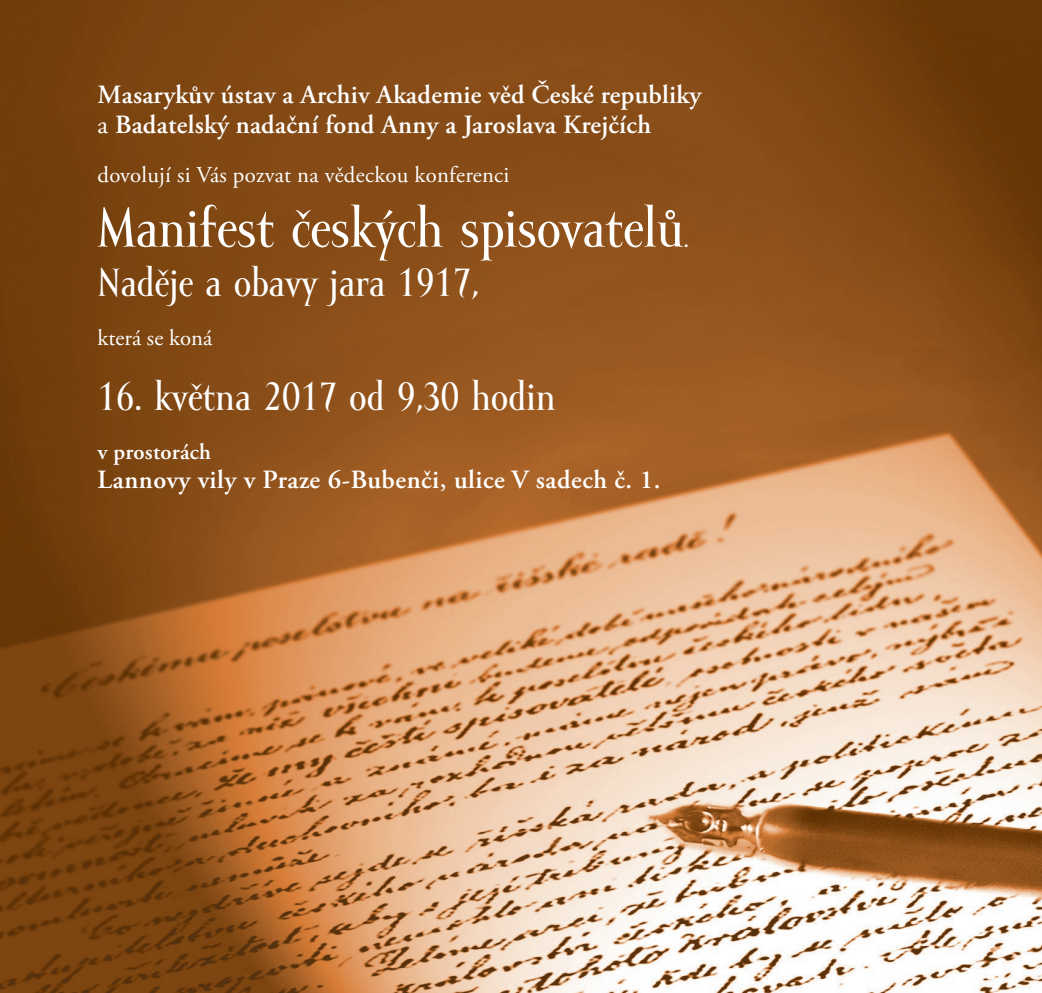
<style>
.page{position:relative;width:1042px;height:993px;background:#fff}
.page>*{position:absolute;margin:0;border:0;box-sizing:border-box;transform-origin:0 0}
.t1{font:500 56px "Mramor";color:#fff}
.t2{font:500 40.25px "Mramor";color:#fff}
.t3{font:600 26.25px/29.8px "Adobe Garamond Pro";letter-spacing:.01em;color:#fff}
.t4{font:22.75px "Adobe Garamond Pro";letter-spacing:.01em;color:#fff}
.t5{font:600 22.75px "Adobe Garamond Pro";letter-spacing:.01em;color:#fff}
.s1{font-weight:400}
.s2{font-size:26.25px}
</style>
<div class="page">
<img style="left:0;top:0;width:1042px;height:992px">
<p class="t3" style="left:98px;top:80px;width:605px">Masarykův ústav a Archiv Akademie věd České republiky <span class="s1">a</span> Badatelský nadační fond Anny a Jaroslava Krejčích</p>
<p class="t4" style="left:98px;top:161px;width:413px">dovolují si Vás pozvat na vědeckou konferenci</p>
<h1 class="t1" style="left:98px;top:197px;width:593px">Manifest českých spisovatelů<span class="s2">.</span></h1>
<h2 class="t2" style="left:98px;top:260px;width:382px">Naděje a obavy jara 1917,</h2>
<p class="t4" style="left:98px;top:324px;width:116px">která se koná</p>
<h2 class="t2" style="left:98px;top:374px;width:459px">16. května 2017 od 9,30 hodin</h2>
<p class="t5" style="left:98px;top:438px;width:115px">v prostorách</p>
<p class="t3" style="left:98px;top:465px;width:564px">Lannovy vily v Praze 6-Bubenči, ulice V sadech č. 1.</p>
</div>
